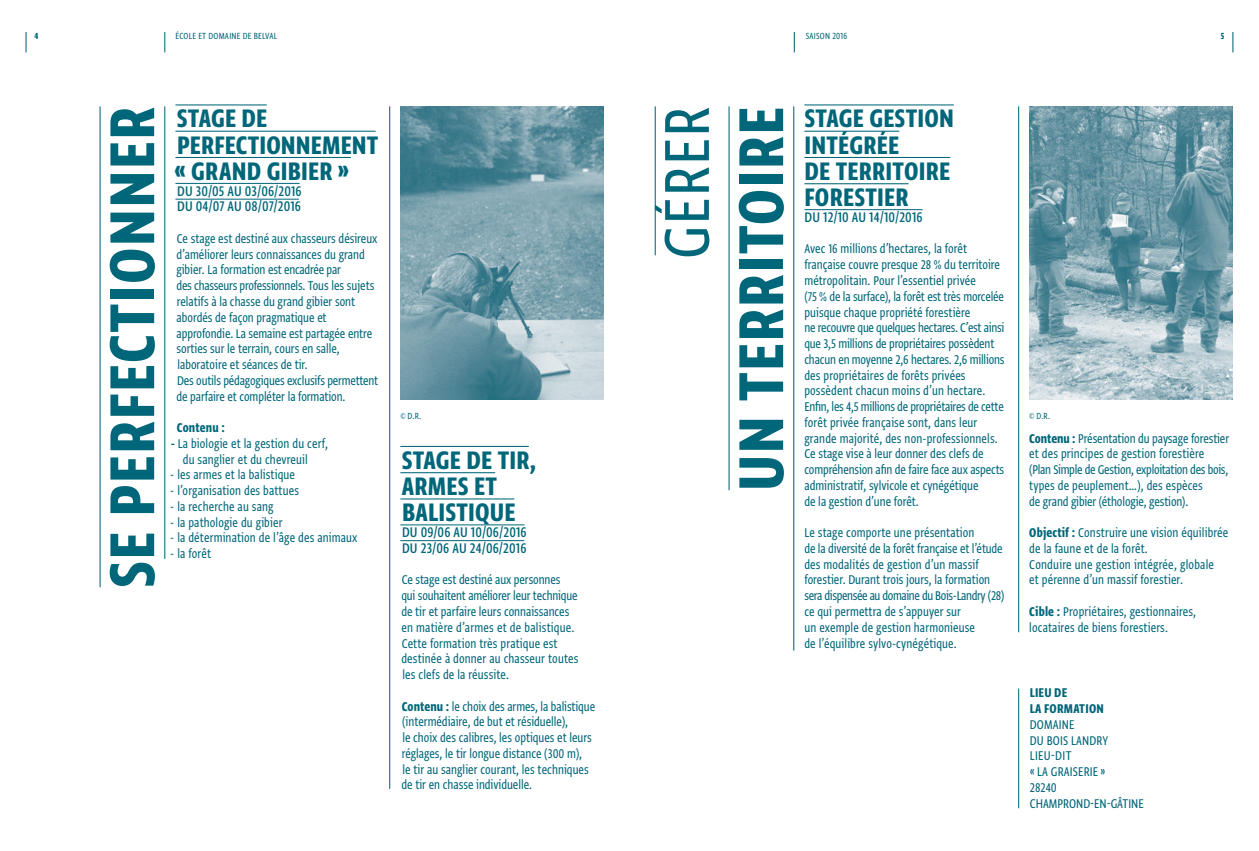
<style>
.page{position:relative;width:1259px;height:851px;background:#fff}
.page>*{position:absolute;margin:0;border:0;box-sizing:border-box;transform-origin:0 0}
.t1{font:75px "Greta Sans Cnd Std Bld";letter-spacing:.02em;color:#006679}
.t2{font:75px "Greta Sans Cnd Std";letter-spacing:.02em;color:#006679}
.t3{font:30px/26.2px "Greta Sans Cnd Std Bld";letter-spacing:.005em;color:#006679}
.t4{font:500 16.5px/15.8px "Greta Sans Cnd Std";letter-spacing:.005em;color:#006679}
.t5{font:15px/15.8px "Greta Sans Cnd Std";color:#006679}
.t6{font:15px/15.8px "Greta Sans Cnd Std Bld";letter-spacing:.01em;color:#006679}
.t7{font:10.5px "Greta Sans Cnd Std";letter-spacing:.02em;color:#006679}
.t8{font:10.5px "Greta Sans Cnd Std Bld";color:#006679}
.s1{font-family:"Greta Sans Cnd Std Bld"}
</style>
<div class="page">
<hr style="left:100px;top:106px;width:1px;height:481px;background:#006679">
<hr style="left:175px;top:104px;width:92px;height:1px;background:#006679">
<hr style="left:175px;top:131px;width:201px;height:1px;background:#006679">
<hr style="left:175px;top:157px;width:176px;height:1px;background:#006679">
<hr style="left:175px;top:183px;width:125px;height:1px;background:#006679">
<hr style="left:175px;top:199px;width:124px;height:1px;background:#006679">
<hr style="left:400px;top:446px;width:129px;height:1px;background:#006679">
<hr style="left:400px;top:472px;width:95px;height:1px;background:#006679">
<hr style="left:400px;top:498px;width:114px;height:1px;background:#006679">
<hr style="left:400px;top:524px;width:124px;height:1px;background:#006679">
<hr style="left:400px;top:540px;width:124px;height:1px;background:#006679">
<hr style="left:389px;top:106px;width:1px;height:682px;background:#006679">
<hr style="left:164px;top:106px;width:1px;height:452px;background:#006679">
<img style="left:400px;top:106px;width:204px;height:294px">
<hr style="left:728px;top:106px;width:1px;height:384px;background:#006679">
<hr style="left:804px;top:104px;width:150px;height:1px;background:#006679">
<hr style="left:804px;top:131px;width:95px;height:1px;background:#006679">
<hr style="left:804px;top:157px;width:146px;height:1px;background:#006679">
<hr style="left:804px;top:183px;width:104px;height:1px;background:#006679">
<hr style="left:804px;top:209px;width:118px;height:1px;background:#006679">
<hr style="left:1018px;top:106px;width:1px;height:526px;background:#006679">
<hr style="left:793px;top:106px;width:1px;height:544px;background:#006679">
<hr style="left:654px;top:106px;width:2px;height:149px;background:#006679">
<hr style="left:1018px;top:688px;width:1px;height:120px;background:#006679">
<img style="left:1029px;top:106px;width:204px;height:294px">
<svg style="left:26px;top:32px;width:1px;height:20px"></svg>
<svg style="left:794px;top:32px;width:1px;height:20px"></svg>
<svg style="left:164px;top:32px;width:1px;height:20px"></svg>
<svg style="left:1232px;top:32px;width:1px;height:20px"></svg>
<p class="t8" style="left:35px;top:29px;width:6px">4</p>
<p class="t7" style="left:175px;top:29px;width:103px">ÉCOLE ET DOMAINE DE BELVAL</p>
<p class="t7" style="left:806px;top:29px;width:43px">SAISON 2016</p>
<p class="t8" style="left:1220px;top:29px;width:5px">5</p>
<h1 class="t1" style="left:88px;top:588px;width:482px;rotate:-90deg">SE PERFECTIONNER</h1>
<h2 class="t3" style="left:174px;top:105px;width:206px">STAGE DE<br>PERFECTIONNEMENT « GRAND GIBIER »</h2>
<p class="t4" style="left:177px;top:182px;width:126px">DU 30/05 AU 03/06/2016<br>DU 04/07 AU 08/07/2016</p>
<p class="t5" style="left:176px;top:230px;width:203px">Ce stage est destiné aux chasseurs désireux d’améliorer leurs connaissances du grand gibier. La formation est encadrée par<br>des chasseurs professionnels. Tous les sujets relatifs à la chasse du grand gibier sont abordés de façon pragmatique et approfondie. La semaine est partagée entre sorties sur le terrain, cours en salle, laboratoire et séances de tir.<br>Des outils pédagogiques exclusifs permettent de parfaire et compléter la formation.</p>
<p class="t6" style="left:177px;top:419px;width:49px">Contenu :</p>
<p class="t5" style="left:171px;top:435px;width:159px;text-align:center"><span class="s1">-</span> La biologie et la gestion du cerf, du sanglier et du chevreuil</p>
<p class="t5" style="left:170px;top:466px;width:126px">- les armes et la balistique</p>
<p class="t5" style="left:170px;top:482px;width:130px">- l’organisation des battues</p>
<p class="t5" style="left:170px;top:498px;width:105px">- la recherche au sang</p>
<p class="t5" style="left:170px;top:514px;width:114px">- la pathologie du gibier</p>
<p class="t5" style="left:170px;top:529px;width:189px">- la détermination de l’âge des animaux</p>
<p class="t5" style="left:170px;top:545px;width:42px">- la forêt</p>
<h1 class="t2" style="left:643px;top:259px;width:154px;rotate:-90deg">GÉRER</h1>
<h1 class="t1" style="left:717px;top:491px;width:385px;rotate:-90deg">UN TERRITOIRE</h1>
<h2 class="t3" style="left:804px;top:105px;width:151px">STAGE GESTION<br>INTÉGRÉE<br>DE TERRITOIRE<br>FORESTIER</h2>
<p class="t4" style="left:804px;top:209px;width:120px">DU 12/10 AU 14/10/2016</p>
<p class="t5" style="left:804px;top:241px;width:202px">Avec 16 millions d’hectares, la forêt française couvre presque 28 % du territoire métropolitain. Pour l’essentiel privée<br>(75 % de la surface), la forêt est très morcelée puisque chaque propriété forestière<br>ne recouvre que quelques hectares. C’est ainsi que 3,5 millions de propriétaires possèdent chacun en moyenne 2,6 hectares. 2,6 millions des propriétaires de forêts privées possèdent chacun moins d’un hectare.<br>Enfin, les 4,5 millions de propriétaires de cette forêt privée française sont, dans leur grande majorité, des non-professionnels.<br>Ce stage vise à leur donner des clefs de compréhension afin de faire face aux aspects administratif, sylvicole et cynégétique<br>de la gestion d’une forêt.</p>
<p class="t5" style="left:804px;top:524px;width:201px">Le stage comporte une présentation<br>de la diversité de la forêt française et l’étude des modalités de gestion d’un massif forestier. Durant trois jours, la formation sera dispensée au domaine du Bois-Landry (28) ce qui permettra de s’appuyer sur<br>un exemple de gestion harmonieuse<br>de l’équilibre sylvo-cynégétique.</p>
<p class="t7" style="left:400px;top:409px;width:22px">© D.R.</p>
<p class="t7" style="left:1029px;top:409px;width:22px">© D.R.</p>
<p class="t5" style="left:1029px;top:430px;width:201px"><span class="s1">Contenu :</span> Présentation du paysage forestier et des principes de gestion forestière (Plan Simple de Gestion, exploitation des bois, types de peuplement…), des espèces<br>de grand gibier (éthologie, gestion).</p>
<p class="t5" style="left:1029px;top:524px;width:201px"><span class="s1">Objectif :</span> Construire une vision équilibrée de la faune et de la forêt.<br>Conduire une gestion intégrée, globale<br>et pérenne d’un massif forestier.</p>
<p class="t5" style="left:1029px;top:603px;width:168px"><span class="s1">Cible :</span> Propriétaires, gestionnaires, locataires de biens forestiers.</p>
<h2 class="t3" style="left:402px;top:446px;width:136px">STAGE DE TIR,<br>ARMES ET<br>BALISTIQUE</h2>
<p class="t4" style="left:402px;top:524px;width:126px">DU 09/06 AU 10/06/2016<br>DU 23/06 AU 24/06/2016</p>
<p class="t5" style="left:401px;top:571px;width:178px">Ce stage est destiné aux personnes<br>qui souhaitent améliorer leur technique de tir et parfaire leurs connaissances en matière d’armes et de balistique.<br>Cette formation très pratique est destinée à donner au chasseur toutes les clefs de la réussite.</p>
<p class="t5" style="left:401px;top:697px;width:195px"><span class="s1">Contenu :</span> le choix des armes, la balistique (intermédiaire, de but et résiduelle),<br>le choix des calibres, les optiques et leurs réglages, le tir longue distance (300 m),<br>le tir au sanglier courant, les techniques de tir en chasse individuelle.</p>
<p class="t6" style="left:1029px;top:684px;width:76px">LIEU DE<br>LA FORMATION</p>
<p class="t5" style="left:1029px;top:716px;width:115px">DOMAINE<br>DU BOIS LANDRY<br>LIEU-DIT<br>« LA GRAISERIE »<br>28240<br>CHAMPROND-EN-GÂTINE</p>
</div>
